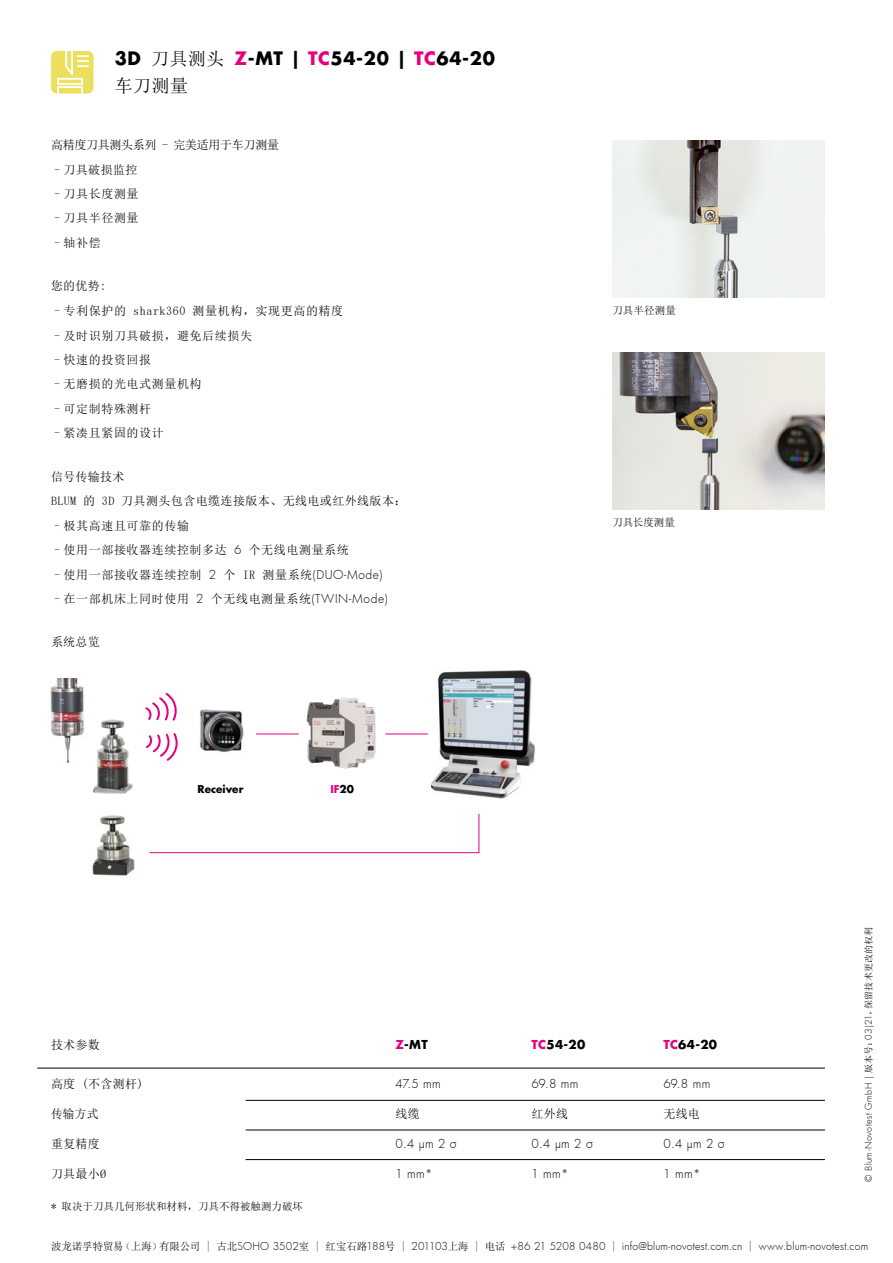
<style>
.page{position:relative;width:893px;height:1263px;background:#fff}
.page>*{position:absolute;margin:0;border:0;box-sizing:border-box;transform-origin:0 0}
.t1{font:700 18px "Futura";letter-spacing:.035em;color:#000}
.t2{font:18px "Sim Sun";color:#000}
.t3{font:12px/24.5px "Sim Sun";letter-spacing:.05em;color:#000}
.t4{font:300 12px "Futura";letter-spacing:.025em;color:#000}
.t5{font:700 12px "Futura";letter-spacing:.025em;color:#000}
.t6{font:300 10.5px "Futura";letter-spacing:.015em;color:#000}
.t7{font:10.5px "Sim Sun";color:#000}
.t8{font:700 10.5px "Futura";color:#000}
.t9{font:700 10.5px "Futura";color:#e6007d}
.t10{font:300 9px "Futura";letter-spacing:.05em;color:#000}
.s1{font-family:"Sim Sun";font-weight:400}
.s2{color:#e6007d}
.s3{font-family:"Futura";font-weight:300}
.s4{color:#000}
</style>
<div class="page">
<img style="left:612px;top:140px;width:213px;height:158px">
<img style="left:612px;top:352px;width:213px;height:158px">
<div style="left:51px;top:51px;width:43px;height:43px;background:#ecdf5e;border-radius:6px"></div>
<svg style="left:57px;top:51px;width:32px;height:43px"></svg>
<hr style="left:37px;top:1068px;width:788px;height:1px;background:#000">
<hr style="left:246px;top:1100px;width:579px;height:1px;background:#000">
<hr style="left:246px;top:1130px;width:579px;height:1px;background:#000">
<hr style="left:246px;top:1159px;width:579px;height:1px;background:#000">
<img style="left:306px;top:697px;width:70px;height:72px">
<img style="left:427px;top:670px;width:108px;height:129px">
<hr style="left:385px;top:734px;width:43px;height:1px;background:#e6007d">
<img style="left:50px;top:678px;width:35px;height:86px">
<img style="left:200px;top:709px;width:44px;height:43px">
<svg style="left:145px;top:693px;width:32px;height:28px"></svg>
<svg style="left:146px;top:733px;width:32px;height:28px"></svg>
<hr style="left:256px;top:734px;width:43px;height:1px;background:#e6007d">
<svg style="left:149px;top:813px;width:331px;height:40px"></svg>
<img style="left:93px;top:719px;width:40px;height:75px">
<img style="left:92px;top:815px;width:43px;height:61px">
<h1 class="t1" style="left:115px;top:47px;width:382px">3D <span class="s1">刀具测头</span> <span class="s2">Z</span>-MT | <span class="s2">TC</span>54-20 | <span class="s2">TC</span>64-20</h1>
<h1 class="t2" style="left:115px;top:77px;width:75px">车刀测量</h1>
<p class="t3" style="left:51px;top:132px;width:230px">高精度刀具测头系列 - 完美适用于车刀测量–刀具破损监控<br>–刀具长度测量<br>–刀具半径测量<br>–轴补偿</p>
<p class="t3" style="left:51px;top:274px;width:294px">您的优势:<br>–专利保护的 shark360 测量机构，实现更高的精度–及时识别刀具破损，避免后续损失<br>–快速的投资回报<br>–无磨损的光电式测量机构<br>–可定制特殊测杆<br>–紧凑且紧固的设计</p>
<p class="t3" style="left:51px;top:464px;width:357px">信号传输技术<br>BLUM 的 3D 刀具测头包含电缆连接版本、无线电或红外线版本：–极其高速且可靠的传输<br>–使用一部接收器连续控制多达 <span class="s3">6</span> 个无线电测量系统<br>–使用一部接收器连续控制 <span class="s3">2</span> 个 IR 测量系统<span class="s3">(DUO-Mode)<br></span>–在一部机床上同时使用 <span class="s3">2</span> 个无线电测量系统<span class="s3">(TWIN-Mode)</span></p>
<p class="t3" style="left:51px;top:630px;width:50px">系统总览</p>
<p class="t8" style="left:198px;top:782px;width:47px">Receiver</p>
<p class="t9" style="left:330px;top:782px;width:25px">IF<span class="s4">20</span></p>
<p class="t7" style="left:612px;top:305px;width:65px">刀具半径测量</p>
<p class="t7" style="left:612px;top:517px;width:64px">刀具长度测量</p>
<p class="t3" style="left:51px;top:1033px;width:50px">技术参数</p>
<p class="t5" style="left:395px;top:1037px;width:34px"><span class="s2">Z</span>-MT</p>
<p class="t5" style="left:532px;top:1037px;width:55px"><span class="s2">TC</span>54-20</p>
<p class="t5" style="left:663px;top:1037px;width:55px"><span class="s2">TC</span>64-20</p>
<p class="t3" style="left:51px;top:1071px;width:94px">高度 (不含测杆)</p>
<p class="t4" style="left:395px;top:1075px;width:47px">47.5 mm</p>
<p class="t4" style="left:532px;top:1075px;width:49px">69.8 mm</p>
<p class="t4" style="left:663px;top:1075px;width:49px">69.8 mm</p>
<p class="t3" style="left:51px;top:1101px;width:49px">传输方式</p>
<p class="t3" style="left:395px;top:1101px;width:26px">线缆</p>
<p class="t3" style="left:531px;top:1101px;width:38px">红外线</p>
<p class="t3" style="left:663px;top:1101px;width:38px">无线电</p>
<p class="t3" style="left:51px;top:1131px;width:50px">重复精度</p>
<p class="t4" style="left:395px;top:1135px;width:63px">0.4 μm 2 σ</p>
<p class="t4" style="left:532px;top:1135px;width:63px">0.4 μm 2 σ</p>
<p class="t4" style="left:663px;top:1135px;width:63px">0.4 μm 2 σ</p>
<p class="t3" style="left:51px;top:1161px;width:57px">刀具最小Ø</p>
<p class="t4" style="left:395px;top:1165px;width:39px">1 mm*</p>
<p class="t4" style="left:532px;top:1165px;width:39px">1 mm*</p>
<p class="t4" style="left:663px;top:1165px;width:39px">1 mm*</p>
<p class="t7" style="left:51px;top:1201px;width:253px">* 取决于刀具几何形状和材料，刀具不得被触测力破坏</p>
<p class="t10" style="left:862px;top:1181px;width:256px;rotate:-90deg">© Blum-Novotest GmbH | <span class="s1">版本号：</span>03|21<span class="s1">，保留技术更改的权利</span></p>
<p class="t6" style="left:51px;top:1239px;width:819px"><span class="s1">波龙诺孚特贸易（上海）有限公司 | 古北</span>SOHO 3502<span class="s1">室 | 红宝石路</span>188<span class="s1">号 |</span> 201103<span class="s1">上海 | 电话</span> +86 21 5208 0480 <span class="s1">|</span> info@blum-novotest.com.cn <span class="s1">|</span> www.blum-novotest.com</p>
</div>
